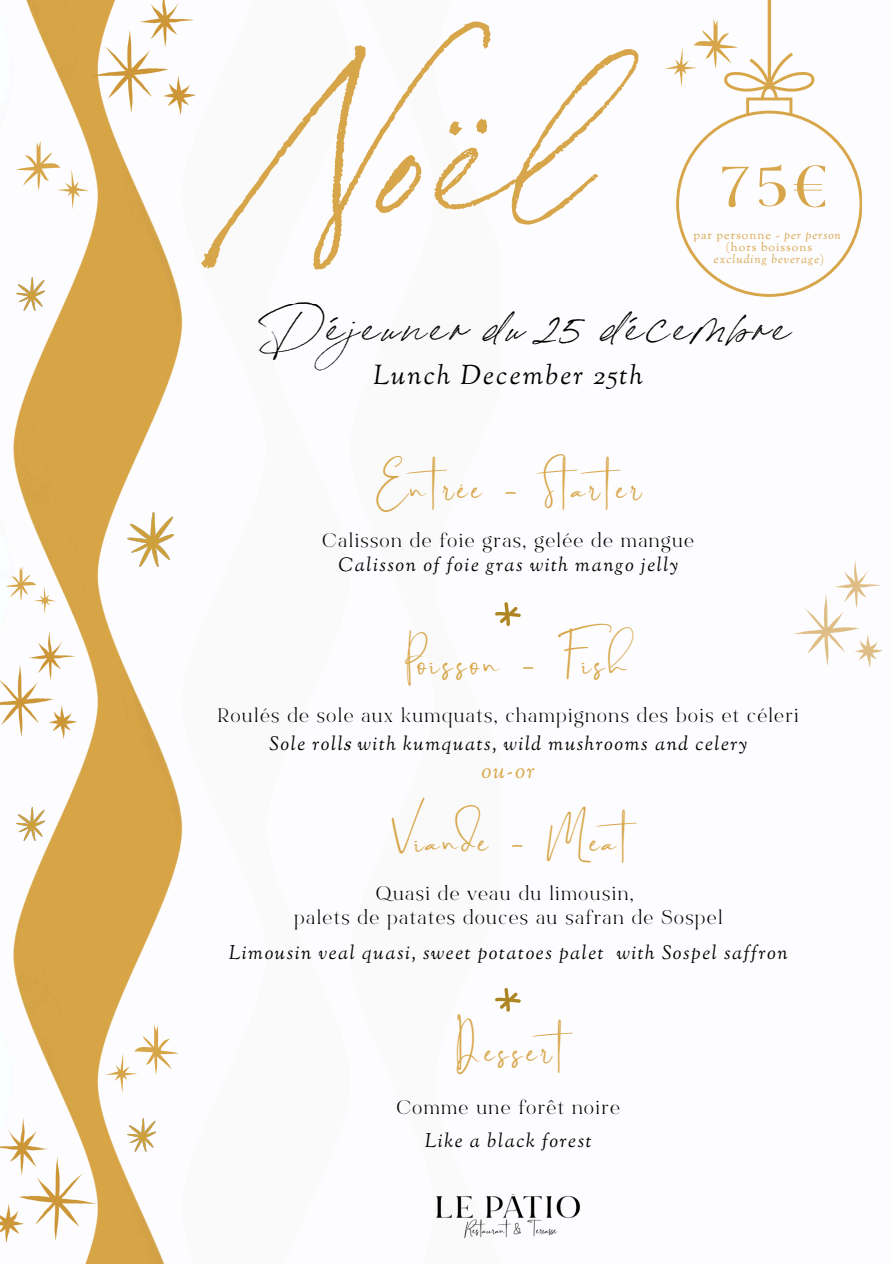
<style>
.page{position:relative;width:894px;height:1264px;background:#fff}
.page>*{position:absolute;margin:0;border:0;box-sizing:border-box;transform-origin:0 0}
.t1{font:214.5px "Bon Vivant";color:#d8a64a}
.t2{font:700 61.65px "Bon Vivant Serif";color:#d8a64a}
.t3{font:49.5px "Bon Vivant";letter-spacing:.08em;color:#000}
.t4{font:40.5px "Brilliant Signature 1";letter-spacing:.08em;color:#d8a64a}
.t5{font:italic 27px "Sorts Mill Goudy";letter-spacing:.08em;color:#000}
.t6{font:italic 22.5px "Sorts Mill Goudy";color:#d8a64a}
.t7{font:19.5px/24px "Bon Vivant Serif";letter-spacing:.08em;color:#000;text-align:center}
.t8{font:italic 19.5px "Sorts Mill Goudy";letter-spacing:.08em;color:#000}
.t9{font:12px "Sorts Mill Goudy";letter-spacing:.08em;color:#d8a64a}
.t10{font:italic 12px "Sorts Mill Goudy";letter-spacing:.08em;color:#d8a64a}
.s1{font-style:italic}
.s2{font-style:normal}
.s3{font-family:"Sorts Mill Goudy";font-style:italic}
</style>
<div class="page">
<img style="left:6px;top:0;width:190px;height:1263px">
<img style="left:89px;top:0;width:106px;height:115px">
<svg style="left:16px;top:140px;width:73px;height:69px"></svg>
<img style="left:128px;top:512px;width:46px;height:54px">
<img style="left:0;top:631px;width:76px;height:107px">
<img style="left:17px;top:278px;width:28px;height:32px">
<svg style="left:6px;top:566px;width:50px;height:48px"></svg>
<img style="left:16px;top:807px;width:28px;height:33px">
<svg style="left:105px;top:1024px;width:73px;height:68px"></svg>
<img style="left:128px;top:1118px;width:28px;height:33px">
<img style="left:0;top:1118px;width:97px;height:124px">
<hr style="left:767px;top:0;width:3px;height:78px;background:#d8a64a">
<img style="left:436px;top:1194px;width:145px;height:45px">
<svg style="left:495px;top:602px;width:26px;height:24px"></svg>
<svg style="left:495px;top:988px;width:26px;height:23px"></svg>
<svg style="left:665px;top:18px;width:196px;height:279px"></svg>
<img style="left:792px;top:560px;width:90px;height:107px">
<h2 class="t1" style="left:247px;top:1px;width:337px">Noël</h2>
<p class="t2" style="left:717px;top:162px;width:112px">75€</p>
<h1 class="t9" style="left:693px;top:228px;width:149px">par personne - <span class="s1">per person</span></h1>
<h3 class="t9" style="left:725px;top:240px;width:88px">(hors boissons</h3>
<h4 class="t10" style="left:713px;top:252px;width:112px">excluding beverage<span class="s2">)</span></h4>
<p class="t3" style="left:264px;top:291px;width:526px">Déjeuner du 25 décembre</p>
<h5 class="t5" style="left:373px;top:358px;width:271px">Lunch December 25th</h5>
<p class="t4" style="left:372px;top:467px;width:273px">Entrée - Starter</p>
<p class="t7" style="left:322px;top:530px;width:372px">Calisson de foie gras, gelée de mangue<br><span class="s3">Calisson of foie gras with mango jelly</span></p>
<p class="t4" style="left:405px;top:642px;width:224px">Poisson - Fish</p>
<p class="t7" style="left:218px;top:703px;width:582px;line-height:28px">Roulés de sole aux kumquats, champignons des bois et céleri<br><span class="s3">Sole roll</span><span class="s3">s</span><span class="s3">with kumquats, wild mushrooms and celery</span></p>
<p class="t6" style="left:481px;top:756px;width:55px">ou-or</p>
<p class="t4" style="left:385px;top:820px;width:276px">Viande - Meat</p>
<p class="t7" style="left:294px;top:884px;width:429px">Quasi de veau du limousin,<br>palets de patates douces au safran de Sospel</p>
<p class="t8" style="left:229px;top:940px;width:560px">Limousin veal quasi, sweet potatoes palet with Sospel saffron</p>
<p class="t4" style="left:449px;top:1029px;width:148px">Dessert</p>
<p class="t7" style="left:396px;top:1093px;width:224px;line-height:33px">Comme une forêt noire<br><span class="s3">Like a black forest</span></p>
</div>
